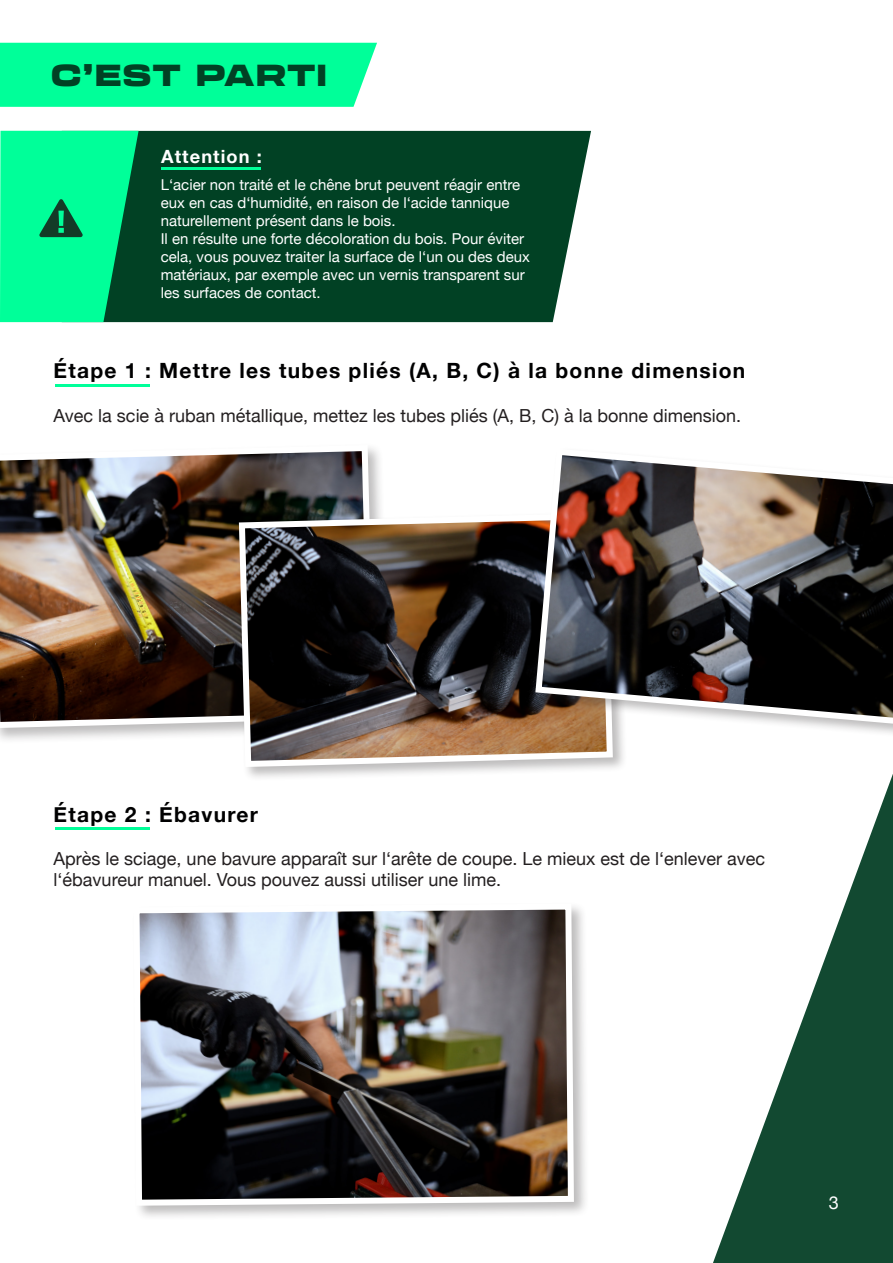
<style>
.page{position:relative;width:893px;height:1263px;background:#fff}
.page>*{position:absolute;margin:0;border:0;box-sizing:border-box;transform-origin:0 0}
.t1{font:900 expanded 30px "Transducer";letter-spacing:.06em;color:#014124}
.t2{font:700 21px "Helvetica Neue";letter-spacing:.06em;color:#000001}
.t3{font:700 18.15px "Helvetica Neue";letter-spacing:.06em;color:#fff}
.t4{font:18px/21.6px "Helvetica Neue";color:#231f20}
.t5{font:18px "Helvetica Neue";color:#fff}
.t6{font:15px/18px "Helvetica Neue";color:#fff}
</style>
<div class="page">
<svg style="left:713px;top:774px;width:180px;height:489px"></svg>
<div style="left:0;top:443px;width:391px;height:302px;background:#231f20;opacity:.3"></div>
<img style="left:0;top:443px;width:378px;height:288px">
<div style="left:237px;top:510px;width:390px;height:272px;background:#231f20;opacity:.3"></div>
<img style="left:236px;top:510px;width:380px;height:260px">
<div style="left:534px;top:447px;width:359px;height:292px;background:#231f20;opacity:.3"></div>
<img style="left:532px;top:447px;width:361px;height:281px">
<div style="left:131px;top:901px;width:459px;height:320px;background:#231f20;opacity:.3"></div>
<img style="left:131px;top:901px;width:446px;height:308px">
<div style="left:0;top:43px;width:377px;height:64px;background:#0f9"></div>
<hr style="left:55px;top:384px;width:95px;height:3px;background:#0f9">
<hr style="left:55px;top:827px;width:95px;height:2px;background:#0f9">
<div style="left:139px;top:131px;width:452px;height:191px;background:#014124"></div>
<hr style="left:161px;top:167px;width:100px;height:3px;background:#0f9">
<svg style="left:0;top:131px;width:139px;height:191px;background:#01e086"></svg>
<h1 class="t1" style="left:51px;top:51px;width:278px">C’EST PARTI</h1>
<p class="t3" style="left:161px;top:142px;width:102px">Attention :</p>
<p class="t6" style="left:161px;top:177px;width:371px">L‘acier non traité et le chêne brut peuvent réagir entre eux en cas d‘humidité, en raison de l‘acide tannique naturellement présent dans le bois.<br>Il en résulte une forte décoloration du bois. Pour éviter cela, vous pouvez traiter la surface de l‘un ou des deux matériaux, par exemple avec un vernis transparent sur les surfaces de contact.</p>
<h2 class="t2" style="left:54px;top:354px;width:693px">Étape 1 : Mettre les tubes pliés (A, B, C) à la bonne dimension</h2>
<p class="t4" style="left:54px;top:405px;width:689px">Avec la scie à ruban métallique, mettez les tubes pliés (A, B, C) à la bonne dimension.</p>
<h2 class="t2" style="left:54px;top:797px;width:206px">Étape 2 : Ébavurer</h2>
<p class="t4" style="left:54px;top:848px;width:713px">Après le sciage, une bavure apparaît sur l‘arête de coupe. Le mieux est de l‘enlever avec l‘ébavureur manuel. Vous pouvez aussi utiliser une lime.</p>
<p class="t5" style="left:829px;top:1189px;width:12px">3</p>
</div>
